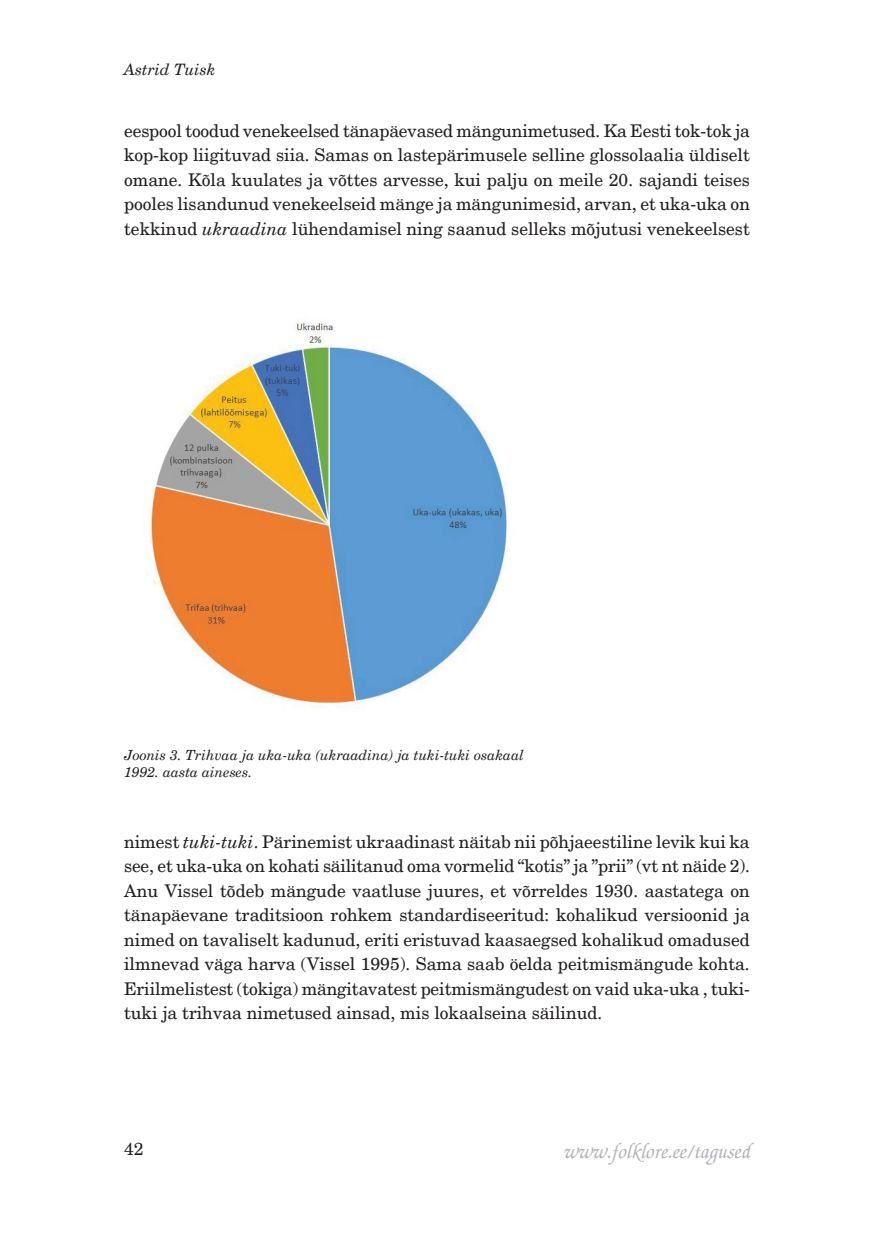
<style>
.page{position:relative;width:874px;height:1241px;background:#fff}
.page>*{position:absolute;margin:0;border:0;box-sizing:border-box;transform-origin:0 0}
.t1{font:italic 500 21px "Zapf Chancery";color:#b2b3b7}
.t2{font:17.5px/24.5px "New Century Schlbk";color:#231f20;text-align:justify}
.t3{font:italic 15.75px "New Century Schlbk";color:#231f20}
.t4{font:italic 14px/16.8px "New Century Schlbk";color:#231f20}
.s1{font-style:italic}
</style>
<div class="page">
<img style="left:149px;top:323px;width:359px;height:383px">
<p class="t3" style="left:124px;top:59px;width:93px">Astrid Tuisk</p>
<p class="t2" style="left:124px;top:118px;width:627px">eespool toodud venekeelsed tänapäevased mängunimetused. Ka Eesti tok-tok ja kop-kop liigituvad siia. Samas on lastepärimusele selline glossolaalia üldiselt omane. Kõla kuulates ja võttes arvesse, kui palju on meile 20. sajandi teises pooles lisandunud venekeelseid mänge ja mängunimesid, arvan, et uka-uka on tekkinud <span class="s1">ukraadina</span> lühendamisel ning saanud selleks mõjutusi venekeelsest</p>
<p class="t4" style="left:124px;top:746px;width:401px">Joonis 3. Trihvaa ja uka-uka (ukraadina) ja tuki-tuki osakaal<br>1992. aasta aineses.</p>
<p class="t2" style="left:124px;top:829px;width:627px">nimest <span class="s1">tuki-tuki</span>. Pärinemist ukraadinast näitab nii põhjaeestiline levik kui ka see, et uka-uka on kohati säilitanud oma vormelid “kotis” ja ”prii” (vt nt näide 2).<br>Anu Vissel tõdeb mängude vaatluse juures, et võrreldes 1930. aastatega on tänapäevane traditsioon rohkem standardiseeritud: kohalikud versioonid ja nimed on tavaliselt kadunud, eriti eristuvad kaasaegsed kohalikud omadused ilmnevad väga harva (Vissel 1995). Sama saab öelda peitmismängude kohta.<br>Eriilmelistest (tokiga) mängitavatest peitmismängudest on vaid uka-uka , tuki&shy;tuki ja trihvaa nimetused ainsad, mis lokaalseina säilinud.</p>
<p class="t2" style="left:124px;top:1136px;width:21px">42</p>
<p class="t1" style="left:562px;top:1137px;width:188px">www.folklore.ee/tagused</p>
</div>
